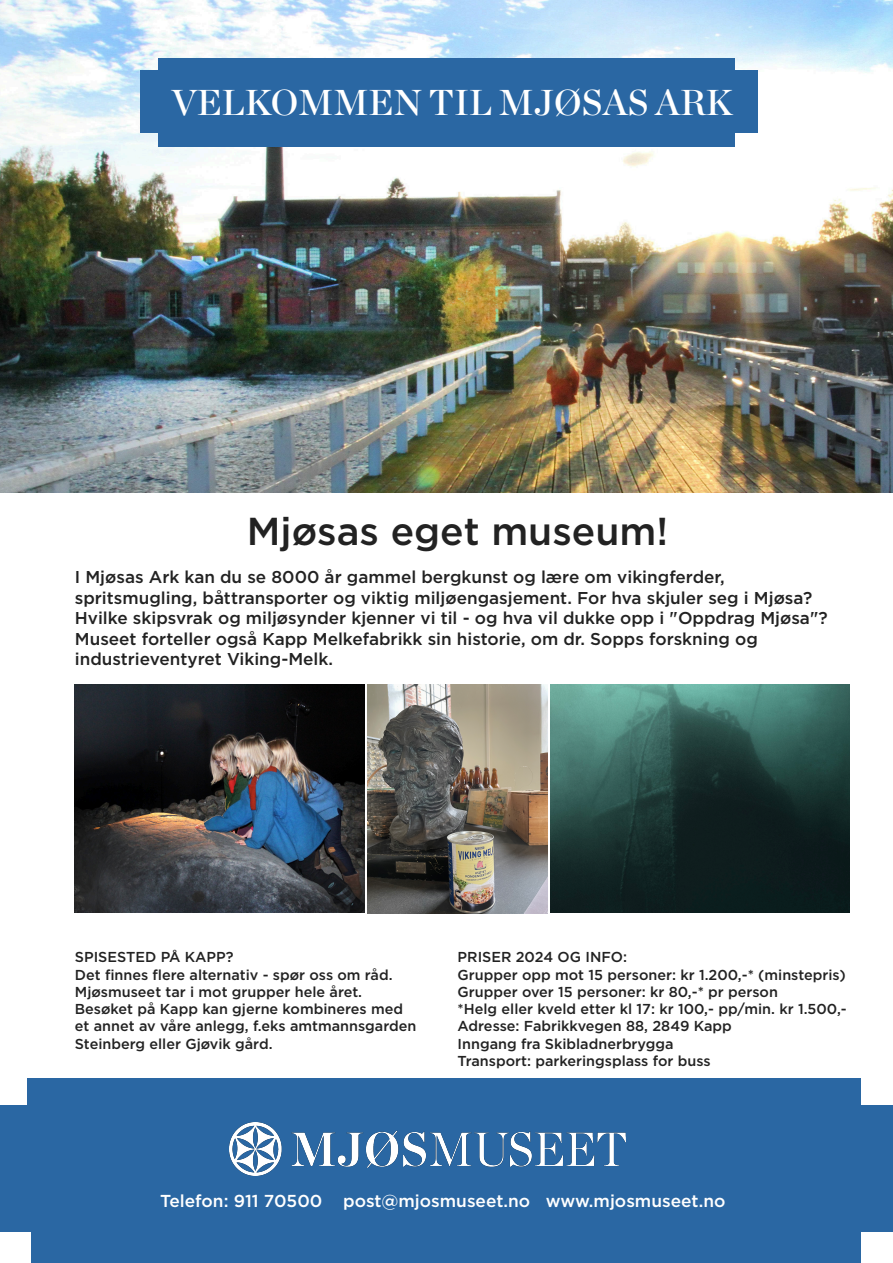
<style>
.page{position:relative;width:893px;height:1263px;background:#fff}
.page>*{position:absolute;margin:0;border:0;box-sizing:border-box;transform-origin:0 0}
.t1{font:500 38.85px "Gotham";color:#222}
.t2{font:36px "Chronicle Display Semi";color:#fff}
.t3{font:500 17.25px "Gotham";color:#fff}
.t4{font:500 17.1px/20.5px "Gotham";color:#222}
.t5{font:500 14.4px/17.2px "Gotham";color:#222}
</style>
<div class="page">
<div style="left:0;top:1078px;width:893px;height:185px;background:#2a67a3"></div>
<img style="left:0;top:0;width:893px;height:493px">
<div style="left:158px;top:59px;width:577px;height:88px;background:#2a67a3"></div>
<div style="left:140px;top:71px;width:617px;height:62px;background:#2a67a3"></div>
<div style="left:0;top:1232px;width:31px;height:31px;background:#fff"></div>
<div style="left:862px;top:1074px;width:31px;height:31px;background:#fff"></div>
<div style="left:0;top:1074px;width:27px;height:31px;background:#fff"></div>
<div style="left:862px;top:1232px;width:31px;height:31px;background:#fff"></div>
<img style="left:230px;top:1122px;width:396px;height:53px">
<img style="left:551px;top:685px;width:298px;height:227px">
<img style="left:368px;top:685px;width:179px;height:228px">
<img style="left:75px;top:685px;width:289px;height:227px">
<h2 class="t2" style="left:171px;top:74px;width:563px">VELKOMMEN TIL MJØSAS ARK</h2>
<h1 class="t1" style="left:247px;top:506px;width:423px">Mjøsas eget museum!</h1>
<p class="t4" style="left:75px;top:566px;width:754px">I Mjøsas Ark kan du se 8000 år gammel bergkunst og lære om vikingferder, spritsmugling, båttransporter og viktig miljøengasjement. For hva skjuler seg i Mjøsa?<br>Hvilke skipsvrak og miljøsynder kjenner vi til - og hva vil dukke opp i "Oppdrag Mjøsa"?<br>Museet forteller også Kapp Melkefabrikk sin historie, om dr. Sopps forskning og industrieventyret Viking-Melk.</p>
<p class="t5" style="left:75px;top:948px;width:343px">SPISESTED PÅ KAPP?<br>Det finnes flere alternativ - spør oss om råd.<br>Mjøsmuseet tar i mot grupper hele året.<br>Besøket på Kapp kan gjerne kombineres med et annet av våre anlegg, f.eks amtmannsgarden Steinberg eller Gjøvik gård.</p>
<p class="t5" style="left:458px;top:948px;width:391px">PRISER 2024 OG INFO:<br>Grupper opp mot 15 personer: kr 1.200,-* (minstepris)<br>Grupper over 15 personer: kr 80,-* pr person<br>*Helg eller kveld etter kl 17: kr 100,- pp/min. kr 1.500,- Adresse: Fabrikkvegen 88, 2849 Kapp<br>Inngang fra Skibladnerbrygga<br>Transport: parkeringsplass for buss</p>
<p class="t3" style="left:160px;top:1190px;width:567px">Telefon: 911 70500 post@mjosmuseet.no www.mjosmuseet.no</p>
</div>
